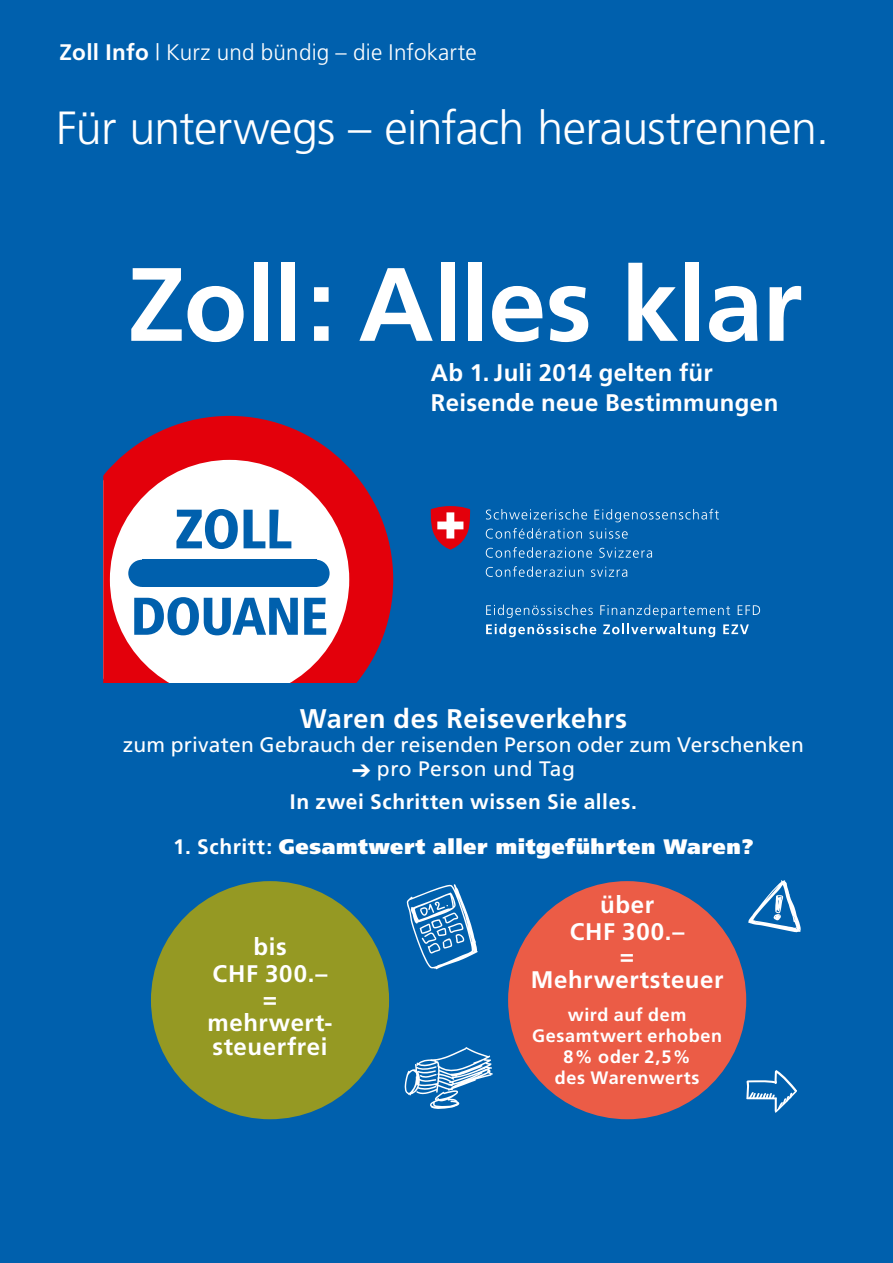
<style>
.page{position:relative;width:893px;height:1263px;background:#0060ad}
.page>*{position:absolute;margin:0;border:0;box-sizing:border-box;transform-origin:0 0}
.t1{font:700 104.1px "Frutiger";letter-spacing:-.01em;color:#fff}
.t2{font:900 condensed 53.1px "Frutiger";letter-spacing:-.015em;color:#0060ad}
.t3{font:300 46.5px "Frutiger";letter-spacing:-.015em;color:#fff}
.t4{font:700 27px "Frutiger";letter-spacing:.02em;color:#fff}
.t5{font:700 24px/24px "Frutiger";letter-spacing:.02em;color:#fff;text-align:center}
.t6{font:300 22.5px "Frutiger";letter-spacing:.01em;color:#fff}
.t7{font:21px "Frutiger";letter-spacing:.015em;color:#fff}
.t8{font:700 21px/33px "Frutiger";letter-spacing:.03em;color:#fff;text-align:center}
.t9{font:900 21px "Frutiger";letter-spacing:.03em;color:#fff}
.t10{font:700 18px/21px "Frutiger";letter-spacing:.035em;color:#fff;text-align:center}
.s1{font-weight:700}
.s2{font-weight:400}
</style>
<div class="page">
<svg style="left:103px;top:416px;width:290px;height:267px;background:#d18c9b"></svg>
<div style="left:128px;top:560px;width:27px;height:27px;background:#0060ad;border-radius:50%"></div>
<div style="left:142px;top:560px;width:174px;height:27px;background:#0060ad"></div>
<div style="left:302px;top:560px;width:28px;height:27px;background:#0060ad;border-radius:50%"></div>
<svg style="left:176px;top:509px;width:115px;height:40px"></svg>
<svg style="left:486px;top:509px;width:101px;height:10px"></svg>
<svg style="left:594px;top:509px;width:125px;height:13px"></svg>
<svg style="left:486px;top:528px;width:96px;height:11px"></svg>
<svg style="left:589px;top:528px;width:39px;height:11px"></svg>
<svg style="left:486px;top:547px;width:106px;height:11px"></svg>
<svg style="left:599px;top:547px;width:53px;height:11px"></svg>
<svg style="left:486px;top:566px;width:97px;height:11px"></svg>
<svg style="left:591px;top:567px;width:36px;height:10px"></svg>
<svg style="left:431px;top:506px;width:40px;height:44px"></svg>
<svg style="left:486px;top:605px;width:107px;height:13px"></svg>
<svg style="left:600px;top:605px;width:130px;height:13px"></svg>
<svg style="left:738px;top:605px;width:22px;height:10px"></svg>
<svg style="left:486px;top:624px;width:110px;height:13px"></svg>
<svg style="left:603px;top:624px;width:112px;height:13px"></svg>
<svg style="left:723px;top:624px;width:26px;height:10px"></svg>
<svg style="left:748px;top:880px;width:53px;height:52px"></svg>
<div style="left:508px;top:881px;width:238px;height:238px;background:#eb5c46;border-radius:50%"></div>
<div style="left:151px;top:881px;width:238px;height:238px;background:#959923;border-radius:50%"></div>
<svg style="left:407px;top:884px;width:71px;height:85px"></svg>
<svg style="left:746px;top:1070px;width:51px;height:43px"></svg>
<svg style="left:404px;top:1047px;width:89px;height:62px"></svg>
<p class="t6" style="left:60px;top:40px;width:419px"><span class="s1">Zoll Info</span> | Kurz und bündig – die Infokarte</p>
<h3 class="t3" style="left:56px;top:102px;width:774px">Für unterwegs – einfach heraustrennen.</h3>
<h1 class="t1" style="left:128px;top:243px;width:676px">Zoll: Alles klar</h1>
<h2 class="t2" style="left:131px;top:584px;width:199px">DOUANE</h2>
<p class="t5" style="left:431px;top:357px;width:349px;line-height:30px;text-align:left">Ab 1. Juli 2014 gelten für<br>Reisende neue Bestimmungen</p>
<p class="t4" style="left:300px;top:702px;width:329px">Waren des Reiseverkehrs</p>
<p class="t7" style="left:123px;top:732px;width:683px">zum privaten Gebrauch der reisenden Person oder zum Verschenken</p>
<p class="t8" style="left:290px;top:752px;width:349px">➔ <span class="s2">pro Person und Tag<br></span>In zwei Schritten wissen Sie alles.</p>
<p class="t9" style="left:173px;top:833px;width:582px"><span class="s1">1. Schritt:</span> Gesamtwert aller mitgeführten Waren?</p>
<p class="t5" style="left:570px;top:891px;width:116px;line-height:27px">über<br>CHF 300.–</p>
<p class="t5" style="left:531px;top:943px;width:194px">=<br>Mehrwertsteuer</p>
<p class="t10" style="left:532px;top:1004px;width:192px">wird auf dem<br>Gesamtwert erhoben<br>8% oder 2,5%<br>des Warenwerts</p>
<p class="t5" style="left:213px;top:933px;width:116px;line-height:27px">bis<br>CHF 300.–</p>
<p class="t5" style="left:207px;top:986px;width:127px">= mehrwert&shy;steuerfrei</p>
</div>
